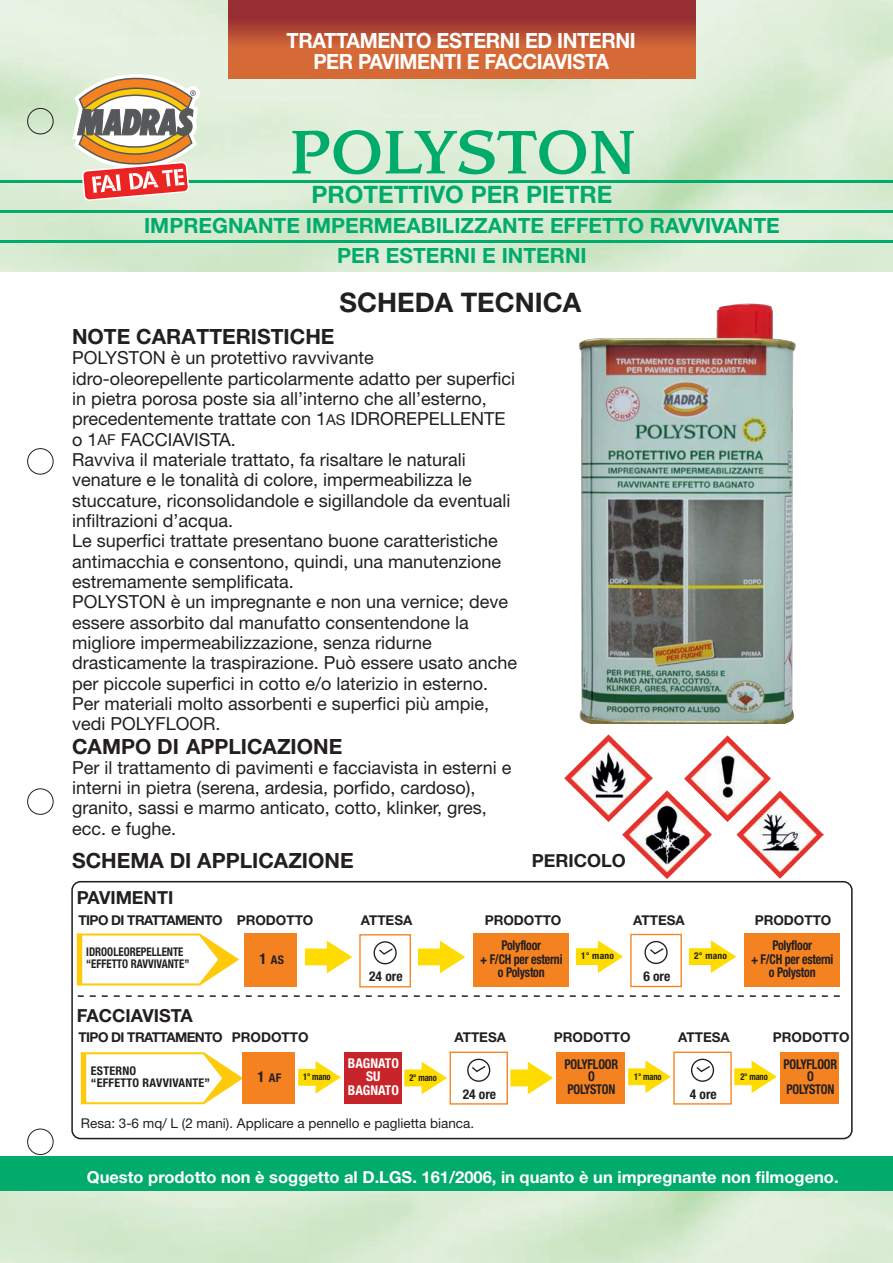
<style>
.page{position:relative;width:893px;height:1263px;background:#fff}
.page>*{position:absolute;margin:0;border:0;box-sizing:border-box;transform-origin:0 0}
.t1{font:500 60px "Leawood";color:#00ab6b}
.t2{font:700 27px "Helvetica Neue";color:#231f20}
.t3{font:700 24px "Helvetica Neue";color:#00ab6b}
.t4{font:700 21px/30px "Helvetica Neue";color:#00ab6b;text-align:center}
.t5{font:700 21px "Helvetica Neue";color:#231f20}
.t6{font:700 21px/21px "Helvetica Neue";letter-spacing:-.02em;color:#fff;text-align:center;scale:.95 1}
.t7{font:18px/20.2px "Helvetica Neue";color:#231f20}
.t8{font:700 18px "Helvetica Neue";color:#231f20}
.t9{font:700 16.5px "Helvetica Neue";color:#fff}
.t10{font:700 condensed 13.5px/13.5px "Helvetica Neue";letter-spacing:-.02em;color:#231f20;text-align:center;scale:.88 1}
.t11{font:700 13.5px "Helvetica Neue";color:#231f20}
.t12{font:13.5px "Helvetica Neue";color:#231f20}
.t13{font:700 13.5px "Helvetica Neue";letter-spacing:-.04em;color:#231f20}
.t14{font:700 condensed 13.5px/12.1px "Helvetica Neue";letter-spacing:-.02em;color:#231f20;text-align:center;scale:.9 1}
.t15{font:700 condensed 13.5px "Helvetica Neue";letter-spacing:-.02em;color:#231f20}
.t16{font:700 condensed 13.5px/13.5px "Helvetica Neue";color:#fff;text-align:center}
.t17{font:700 condensed 12px/12px "Helvetica Neue";color:#231f20;scale:.9 1}
.t18{font:700 condensed 12px/12px "Helvetica Neue";letter-spacing:.02em;color:#231f20}
.t19{font:700 condensed 12px "Helvetica Neue";color:#231f20}
.t20{font:700 condensed 9.45px "Helvetica Neue";letter-spacing:-.02em;color:#231f20;scale:.9 1}
.t21{font:700 condensed 9.45px "Helvetica Neue";letter-spacing:-.02em;color:#231f20}
.s1{font-size:15px}
</style>
<div class="page">
<img style="left:578px;top:303px;width:218px;height:421px">
<img style="left:0;top:0;width:893px;height:272px">
<svg style="left:228px;top:0;width:468px;height:79px"></svg>
<hr style="left:0;top:240px;width:893px;height:2px;background:#00ab6b">
<hr style="left:0;top:210px;width:893px;height:2px;background:#00ab6b">
<hr style="left:0;top:181px;width:893px;height:2px;background:#00ab6b">
<div style="left:0;top:1157px;width:893px;height:34px;background:#00ab6b"></div>
<svg style="left:81px;top:1052px;width:161px;height:52px"></svg>
<div style="left:630px;top:934px;width:52px;height:53px;background:#fff;border:1px solid #f58220"></div>
<div style="left:644px;top:941px;width:24px;height:23px;border:1px solid #231f20;border-radius:50%"></div>
<svg style="left:650px;top:947px;width:15px;height:8px"></svg>
<div style="left:450px;top:1051px;width:58px;height:53px;background:#fff;border:1px solid #f58220"></div>
<div style="left:467px;top:1059px;width:23px;height:23px;border:1px solid #231f20;border-radius:50%"></div>
<svg style="left:470px;top:1064px;width:17px;height:9px"></svg>
<div style="left:556px;top:1052px;width:69px;height:52px;background:#f58220"></div>
<svg style="left:298px;top:1061px;width:43px;height:33px"></svg>
<svg style="left:404px;top:1062px;width:43px;height:32px"></svg>
<svg style="left:510px;top:1062px;width:43px;height:32px"></svg>
<div style="left:242px;top:1052px;width:53px;height:52px;background:#f58220"></div>
<div style="left:344px;top:1052px;width:57px;height:52px;background:#c8242b"></div>
<div style="left:673px;top:1051px;width:59px;height:53px;background:#fff;border:1px solid #f58220"></div>
<div style="left:691px;top:1059px;width:23px;height:23px;border:1px solid #231f20;border-radius:50%"></div>
<svg style="left:696px;top:1064px;width:16px;height:9px"></svg>
<div style="left:780px;top:1052px;width:59px;height:52px;background:#f58220"></div>
<svg style="left:734px;top:1060px;width:43px;height:33px"></svg>
<svg style="left:628px;top:1060px;width:43px;height:33px"></svg>
<div style="left:245px;top:933px;width:52px;height:54px;background:#f58220"></div>
<div style="left:359px;top:934px;width:52px;height:53px;background:#fff;border:1px solid #f58220"></div>
<div style="left:374px;top:941px;width:23px;height:23px;border:1px solid #231f20;border-radius:50%"></div>
<svg style="left:379px;top:947px;width:15px;height:8px"></svg>
<svg style="left:305px;top:941px;width:47px;height:32px"></svg>
<svg style="left:418px;top:941px;width:47px;height:32px"></svg>
<svg style="left:689px;top:940px;width:47px;height:33px"></svg>
<svg style="left:576px;top:940px;width:47px;height:33px"></svg>
<div style="left:473px;top:933px;width:95px;height:54px;background:#f58220"></div>
<div style="left:744px;top:933px;width:95px;height:54px;background:#f58220"></div>
<svg style="left:78px;top:995px;width:762px;height:2px"></svg>
<div style="left:71px;top:881px;width:782px;height:258px;border:2px solid #231f20;border-radius:9px"></div>
<svg style="left:77px;top:933px;width:162px;height:52px"></svg>
<img style="left:564px;top:734px;width:89px;height:88px">
<img style="left:684px;top:735px;width:87px;height:87px">
<img style="left:737px;top:791px;width:87px;height:87px">
<img style="left:622px;top:789px;width:90px;height:90px">
<div style="left:27px;top:108px;width:26px;height:26px;border:1px solid #231f20;border-radius:50%"></div>
<div style="left:27px;top:448px;width:26px;height:26px;border:1px solid #231f20;border-radius:50%"></div>
<div style="left:27px;top:789px;width:26px;height:25px;border:1px solid #231f20;border-radius:50%"></div>
<div style="left:27px;top:1129px;width:26px;height:26px;border:1px solid #231f20;border-radius:50%"></div>
<svg style="left:72px;top:74px;width:128px;height:127px"></svg>
<p class="t6" style="left:287px;top:30px;width:369px">TRATTAMENTO ESTERNI ED INTERNI<br>PER PAVIMENTI E FACCIAVISTA</p>
<h1 class="t1" style="left:290px;top:116px;width:347px">POLYSTON</h1>
<h3 class="t3" style="left:312px;top:180px;width:302px">PROTETTIVO PER PIETRE</h3>
<p class="t4" style="left:144px;top:210px;width:637px">IMPREGNANTE IMPERMEABILIZZANTE EFFETTO RAVVIVANTE<br>PER ESTERNI E INTERNI</p>
<h2 class="t2" style="left:340px;top:286px;width:243px">SCHEDA TECNICA</h2>
<p class="t5" style="left:72px;top:324px;width:264px">NOTE CARATTERISTICHE</p>
<p class="t7" style="left:72px;top:348px;width:447px">POLYSTON è un protettivo ravvivante idro-oleorepellente particolarmente adatto per superfici in pietra porosa poste sia all’interno che all’esterno, precedentemente trattate con 1<span class="s1">AS</span> IDROREPELLENTE o 1<span class="s1">AF</span> FACCIAVISTA.<br>Ravviva il materiale trattato, fa risaltare le naturali venature e le tonalità di colore, impermeabilizza le stuccature, riconsolidandole e sigillandole da eventuali infiltrazioni d’acqua.<br>Le superfici trattate presentano buone caratteristiche antimacchia e consentono, quindi, una manutenzione estremamente semplificata.<br>POLYSTON è un impregnante e non una vernice; deve essere assorbito dal manufatto consentendone la migliore impermeabilizzazione, senza ridurne drasticamente la traspirazione. Può essere usato anche per piccole superfici in cotto e/o laterizio in esterno.<br>Per materiali molto assorbenti e superfici più ampie, vedi POLYFLOOR.</p>
<p class="t5" style="left:72px;top:733px;width:272px">CAMPO DI APPLICAZIONE</p>
<p class="t7" style="left:72px;top:757px;width:441px">Per il trattamento di pavimenti e facciavista in esterni e interni in pietra (serena, ardesia, porfido, cardoso), granito, sassi e marmo anticato, cotto, klinker, gres, ecc. e fughe.</p>
<p class="t5" style="left:72px;top:847px;width:283px">SCHEMA DI APPLICAZIONE</p>
<p class="t8" style="left:77px;top:886px;width:98px">PAVIMENTI</p>
<p class="t8" style="left:532px;top:847px;width:95px">PERICOLO</p>
<p class="t13" style="left:78px;top:912px;width:237px">TIPO DI TRATTAMENTO PRODOTTO</p>
<p class="t11" style="left:361px;top:912px;width:53px">ATTESA</p>
<p class="t11" style="left:485px;top:911px;width:78px">PRODOTTO</p>
<p class="t11" style="left:633px;top:912px;width:53px">ATTESA</p>
<p class="t11" style="left:755px;top:912px;width:78px">PRODOTTO</p>
<p class="t17" style="left:86px;top:946px;width:116px">IDROOLEOREPELLENTE “EFFETTO RAVVIVANTE”</p>
<p class="t8" style="left:77px;top:1004px;width:117px">FACCIAVISTA</p>
<p class="t19" style="left:259px;top:952px;width:26px"><span class="s1">1</span> AS</p>
<p class="t15" style="left:369px;top:968px;width:35px">24 ore</p>
<p class="t10" style="left:480px;top:938px;width:95px">Polyfloor<br>+ F/CH per esterni o Polyston</p>
<p class="t10" style="left:751px;top:938px;width:95px">Polyfloor<br>+ F/CH per esterni o Polyston</p>
<p class="t21" style="left:581px;top:950px;width:34px">1° mano</p>
<p class="t21" style="left:694px;top:950px;width:34px">2° mano</p>
<p class="t15" style="left:643px;top:968px;width:28px">6 ore</p>
<p class="t13" style="left:78px;top:1029px;width:232px">TIPO DI TRATTAMENTO PRODOTTO</p>
<p class="t11" style="left:678px;top:1029px;width:53px">ATTESA</p>
<p class="t11" style="left:454px;top:1029px;width:53px">ATTESA</p>
<p class="t11" style="left:554px;top:1029px;width:78px">PRODOTTO</p>
<p class="t11" style="left:773px;top:1029px;width:78px">PRODOTTO</p>
<p class="t18" style="left:91px;top:1065px;width:121px">ESTERNO<br>“EFFETTO RAVVIVANTE”</p>
<p class="t16" style="left:348px;top:1056px;width:53px">BAGNATO<br>SU<br>BAGNATO</p>
<p class="t19" style="left:257px;top:1070px;width:25px"><span class="s1">1</span> AF</p>
<p class="t20" style="left:303px;top:1071px;width:32px">1° mano</p>
<p class="t20" style="left:409px;top:1072px;width:32px">2° mano</p>
<p class="t15" style="left:463px;top:1086px;width:35px">24 ore</p>
<p class="t12" style="left:81px;top:1115px;width:395px">Resa: 3-6 mq/ L (2 mani). Applicare a pennello e paglietta bianca.</p>
<p class="t14" style="left:565px;top:1058px;width:61px">POLYFLOOR<br>O<br>POLYSTON</p>
<p class="t20" style="left:634px;top:1071px;width:32px">1° mano</p>
<p class="t20" style="left:740px;top:1071px;width:32px">2° mano</p>
<p class="t15" style="left:690px;top:1086px;width:28px">4 ore</p>
<p class="t14" style="left:783px;top:1058px;width:61px">POLYFLOOR<br>O<br>POLYSTON</p>
<p class="t9" style="left:87px;top:1167px;width:753px">Questo prodotto non è soggetto al D.LGS. 161/2006, in quanto è un impregnante non filmogeno.</p>
</div>
